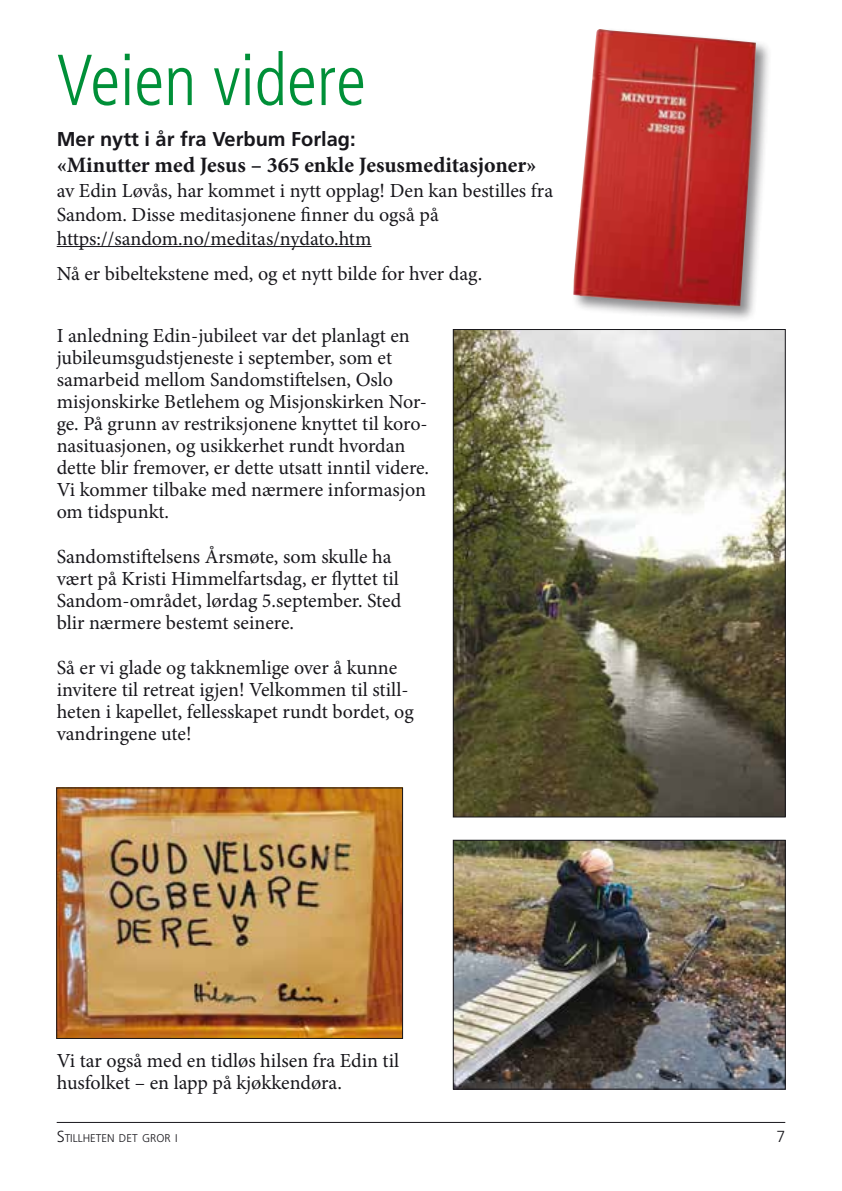
<style>
.page{position:relative;width:842px;height:1191px;background:#fff}
.page>*{position:absolute;margin:0;border:0;box-sizing:border-box;transform-origin:0 0}
.t1{font:300 condensed 72px "Frutiger";color:#009038}
.t2{font:700 22px "Minion Pro";color:#18171c}
.t3{font:20px/22px "Minion Pro";color:#18171c}
.t4{font:700 20px "Frutiger";color:#18171c}
.t5{font:300 16px "Frutiger";color:#18171c}
.t6{font:300 11.2px "Frutiger";color:#18171c}
.s1{font-size:16px}
</style>
<div class="page">
<hr style="left:57px;top:1122px;width:728px;height:1px;background:#18171c">
<hr style="left:57px;top:246px;width:315px;height:1px;background:#18171c">
<div style="left:571px;top:27px;width:202px;height:296px;background:#18171c;opacity:.5"></div>
<img style="left:573px;top:29px;width:183px;height:277px">
<img style="left:455px;top:841px;width:329px;height:246px">
<div style="left:453px;top:839px;width:333px;height:250px;border:1px solid #18171c"></div>
<img style="left:455px;top:331px;width:329px;height:484px">
<div style="left:453px;top:329px;width:333px;height:488px;border:1px solid #18171c"></div>
<img style="left:58px;top:789px;width:343px;height:248px">
<div style="left:56px;top:787px;width:347px;height:252px;border:1px solid #18171c"></div>
<h1 class="t1" style="left:57px;top:39px;width:311px">Veien videre</h1>
<p class="t4" style="left:57px;top:127px;width:300px">Mer nytt i år fra Verbum Forlag:</p>
<p class="t2" style="left:57px;top:150px;width:481px">«Minutter med Jesus – 365 enkle Jesusmeditasjoner»</p>
<p class="t3" style="left:57px;top:178px;width:498px;line-height:24px">av Edin Løvås, har kommet i nytt opplag! Den kan bestilles fra<br>Sandom. Disse meditasjonene finner du også på https://sandom.no/meditas/nydato.htm</p>
<p class="t3" style="left:57px;top:262px;width:427px">Nå er bibeltekstene med, og et nytt bilde for hver dag.</p>
<p class="t3" style="left:57px;top:325px;width:374px">I anledning Edin-jubileet var det planlagt en jubileumsgudstjeneste i september, som et samarbeid mellom Sandomstiftelsen, Oslo misjonskirke Betlehem og Misjonskirken Nor&shy;ge. På grunn av restriksjonene knyttet til koro&shy;nasituasjonen, og usikkerhet rundt hvordan dette blir fremover, er dette utsatt inntil videre.<br>Vi kommer tilbake med nærmere informasjon om tidspunkt.</p>
<p class="t3" style="left:57px;top:545px;width:346px">Sandomstiftelsens Årsmøte, som skulle ha vært på Kristi Himmelfartsdag, er flyttet til Sandom-området, lørdag 5.september. Sted blir nærmere bestemt seinere.</p>
<p class="t3" style="left:57px;top:656px;width:359px">Så er vi glade og takknemlige over å kunne invitere til retreat igjen! Velkommen til still&shy;heten i kapellet, fellesskapet rundt bordet, og vandringene ute!</p>
<p class="t3" style="left:57px;top:1049px;width:344px">Vi tar også med en tidløs hilsen fra Edin til husfolket – en lapp på kjøkkendøra.</p>
<p class="t6" style="left:57px;top:1131px;width:122px"><span class="s1">S</span>TILLHETEN DET GROR I</p>
<p class="t5" style="left:776px;top:1127px;width:10px">7</p>
</div>
